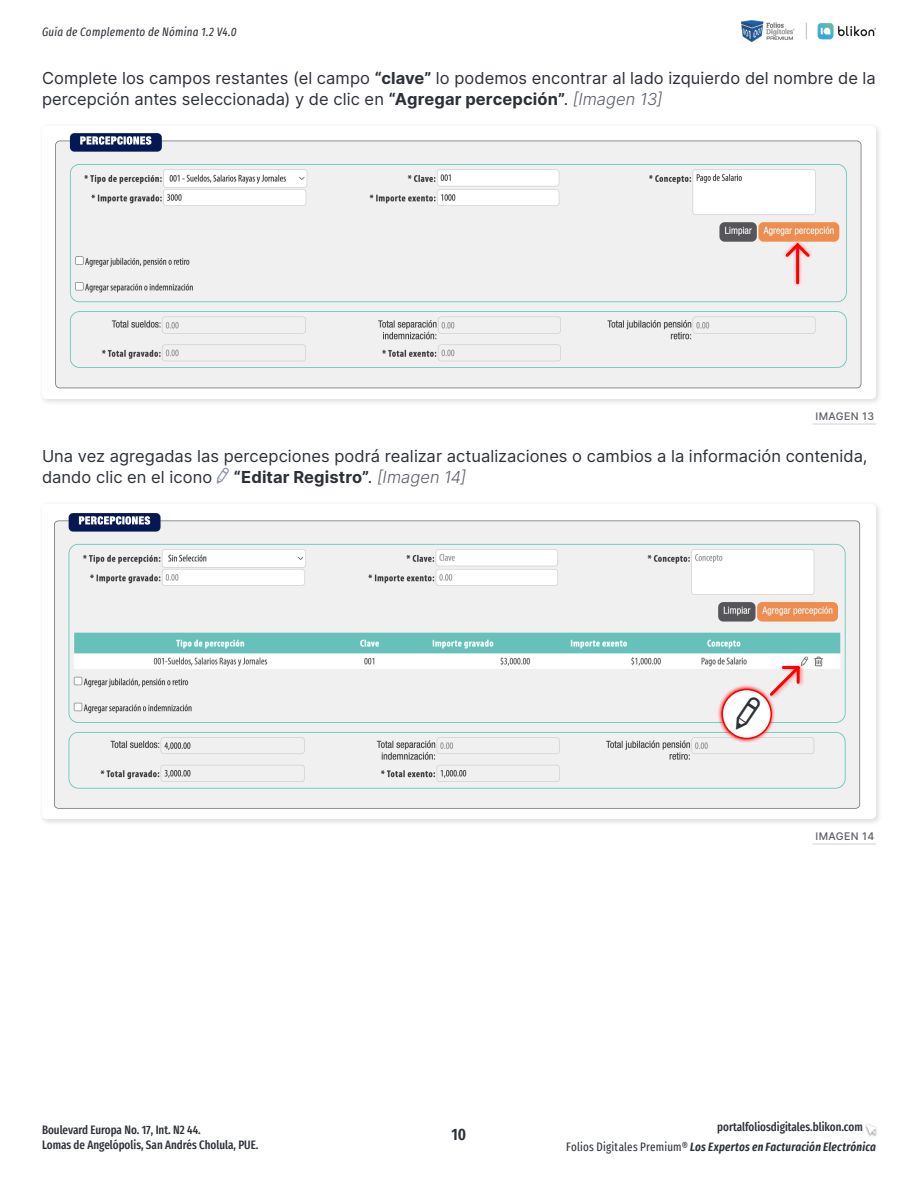
<style>
.page{position:relative;width:918px;height:1188px;background:#fff}
.page>*{position:absolute;margin:0;border:0;box-sizing:border-box;transform-origin:0 0}
.Párrafo{font:16.5px/21px "Inter";letter-spacing:.005em;color:#2c3037}
.Párrafo-2{font:700 16.5px "Inter";letter-spacing:.005em;color:#2c3037}
.t1{font:600 extra-condensed 16.5px "Fira Sans";color:#2c3037}
.t2{font:500 extra-condensed 12px "Fira Sans";color:#2c3037}
.t3{font:italic 600 extra-condensed 12px "Fira Sans";letter-spacing:.015em;color:#2c3037}
.t4{font:italic extra-condensed 12px "Fira Sans";letter-spacing:.025em;color:#2c3037}
.t5{font:500 10.5px "Inter";letter-spacing:.03em;color:#5b5e66}
.s1{font-weight:700}
.s2{font-weight:300;font-style:italic;color:#5b5e66}
.s3{font-weight:400}
.s4{font-weight:400;font-style:normal}
</style>
<div class="page">
<div style="left:39px;top:501px;width:844px;height:325px;background:#231f20;opacity:.15"></div>
<img style="left:42px;top:504px;width:834px;height:315px">
<div style="left:39px;top:123px;width:844px;height:283px;background:#231f20;opacity:.15"></div>
<img style="left:42px;top:126px;width:834px;height:273px">
<hr style="left:813px;top:844px;width:63px;height:1px;background:#d2d1d4">
<hr style="left:813px;top:424px;width:63px;height:1px;background:#d2d1d4">
<svg style="left:780px;top:237px;width:36px;height:54px"></svg>
<div style="left:782px;top:240px;width:32px;height:48px;background:#f0f0f0"></div>
<svg style="left:783px;top:241px;width:29px;height:45px"></svg>
<svg style="left:717px;top:685px;width:59px;height:58px"></svg>
<div style="left:722px;top:690px;width:49px;height:48px;background:#fff;border-radius:50%"></div>
<div style="left:722px;top:689px;width:50px;height:50px;border:2px solid #f00;border-radius:50%"></div>
<svg style="left:865px;top:1124px;width:12px;height:12px"></svg>
<img style="left:742px;top:21px;width:134px;height:21px">
<svg style="left:736px;top:652px;width:77px;height:78px"></svg>
<p class="t4" style="left:42px;top:23px;width:196px">Guía de Complemento de Nómina 1.2 V4.0</p>
<p class="Párrafo" style="left:42px;top:67px;width:835px">Complete los campos restantes (el campo <span class="s1">“clave”</span> lo podemos encontrar al lado izquierdo del nombre de la percepción antes seleccionada) y de clic en <span class="s1">“Agregar percepción”</span>. <span class="s2">[Imagen 13]</span></p>
<p class="t5" style="left:816px;top:408px;width:60px">IMAGEN 13</p>
<p class="Párrafo" style="left:42px;top:445px;width:827px">Una vez agregadas las percepciones podrá realizar actualizaciones o cambios a la información contenida, dando clic en el icono</p>
<p class="Párrafo-2" style="left:234px;top:465px;width:234px">“Editar Registro”<span class="s3">.</span> <span class="s2">[Imagen 14]</span></p>
<p class="t5" style="left:816px;top:828px;width:60px">IMAGEN 14</p>
<p class="t2" style="left:42px;top:1120px;width:160px">Boulevard Europa No. 17, Int. N2 44.</p>
<p class="t2" style="left:717px;top:1117px;width:147px">portalfoliosdigitales.blikon.com</p>
<p class="t2" style="left:42px;top:1135px;width:218px">Lomas de Angelópolis, San Andrés Cholula, PUE.</p>
<p class="t3" style="left:566px;top:1137px;width:311px"><span class="s4">Folios Digitales Premium®</span> Los Expertos en Facturación Electrónica</p>
<p class="t1" style="left:452px;top:1121px;width:16px">10</p>
</div>
